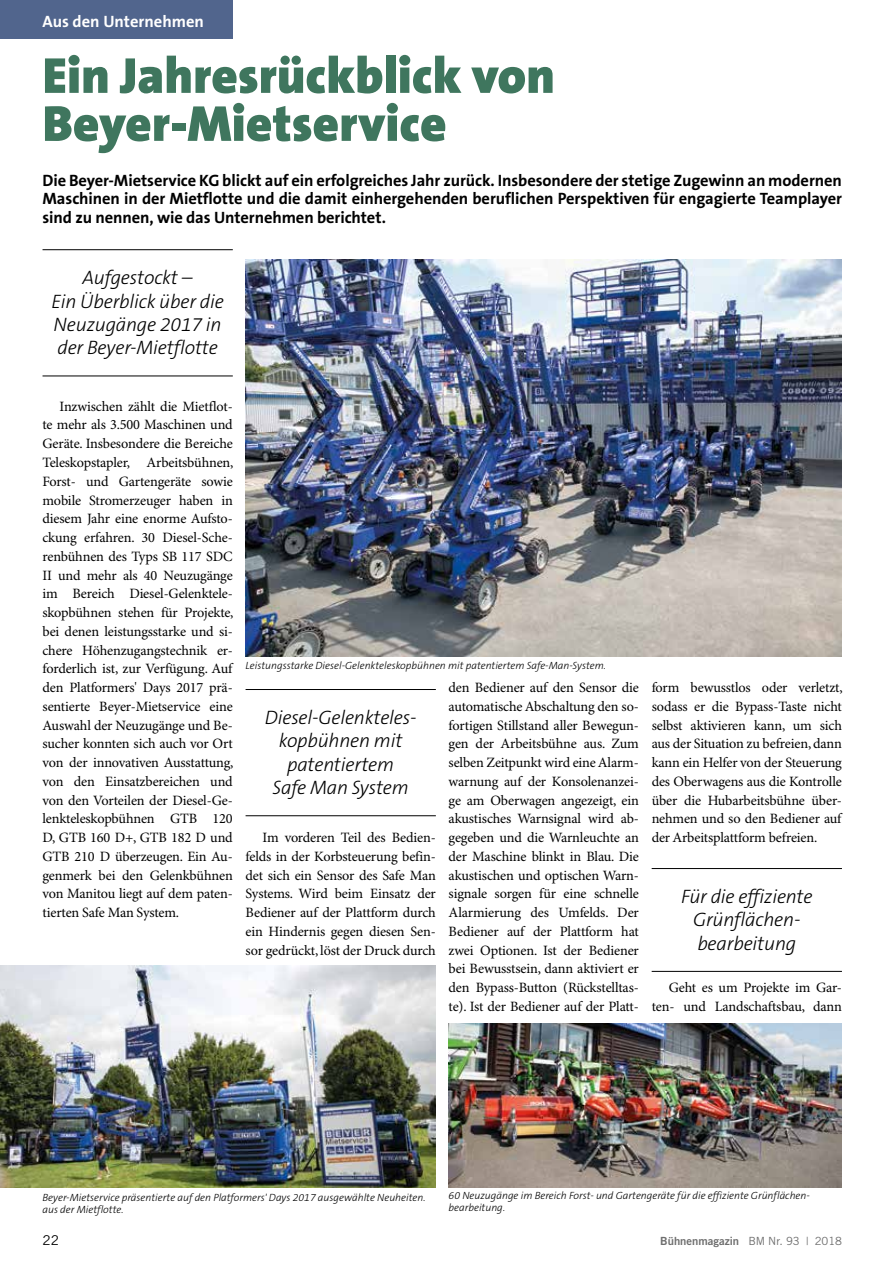
<style>
.page{position:relative;width:893px;height:1263px;background:#fff}
.page>*{position:absolute;margin:0;border:0;box-sizing:border-box;transform-origin:0 0}
.t1{font:900 51px/48px "The Sans B9";color:#3f765e}
.t2{font:italic 300 19.5px/23.4px "The Sans B3";letter-spacing:-.01em;color:#000;text-align:center}
.t3{font:700 16.5px/18.8px "The Sans B7";letter-spacing:-.005em;color:#000;text-align:justify}
.t4{font:700 16.5px "The Sans B7";color:#fff}
.t5{font:14.25px/18.8px "Minion Pro";letter-spacing:-.01em;color:#000;text-align:justify}
.t6{font:13.5px "Trade Gothic";color:#000}
.t7{font:11.25px "Trade Gothic Bold Two";color:#6e6e6e}
.t8{font:italic 300 10.5px/12.3px "The Sans B3";color:#000}
.s1{font-family:"Trade Gothic"}
</style>
<div class="page">
<div style="left:0;top:0;width:233px;height:39px;background:#51658d"></div>
<hr style="left:43px;top:249px;width:190px;height:1px;background:#000">
<hr style="left:43px;top:376px;width:190px;height:1px;background:#000">
<hr style="left:246px;top:689px;width:190px;height:1px;background:#000">
<hr style="left:246px;top:815px;width:190px;height:1px;background:#000">
<hr style="left:652px;top:868px;width:190px;height:1px;background:#000">
<hr style="left:652px;top:971px;width:190px;height:1px;background:#000">
<img style="left:0;top:965px;width:436px;height:223px">
<img style="left:246px;top:259px;width:595px;height:397px">
<img style="left:449px;top:1024px;width:393px;height:163px">
<p class="t4" style="left:43px;top:13px;width:163px">Aus den Unternehmen</p>
<h1 class="t1" style="left:43px;top:53px;width:514px">Ein Jahresrückblick von<br>Beyer-Mietservice</h1>
<p class="t3" style="left:43px;top:171px;width:801px">Die Beyer-Mietservice KG blickt auf ein erfolgreiches Jahr zurück. Insbesondere der stetige Zugewinn an modernen Maschinen in der Mietflotte und die damit einhergehenden beruflichen Perspektiven für engagierte Teamplayer sind zu nennen, wie das Unternehmen berichtet.</p>
<h2 class="t2" style="left:51px;top:267px;width:174px">Aufgestockt –<br>Ein Überblick über die<br>Neuzugänge 2017 in der Beyer-Mietflotte</h2>
<p class="t5" style="left:43px;top:397px;width:193px;text-indent:17px">Inzwischen zählt die Mietflot&shy;te mehr als 3.500 Maschinen und Geräte. Insbesondere die Bereiche Teleskopstapler, Arbeitsbühnen, Forst- und Gartengeräte sowie mobile Stromerzeuger haben in diesem Jahr eine enorme Aufsto&shy;ckung erfahren. 30 Diesel-Sche&shy;renbühnen des Typs SB 117 SDC II und mehr als 40 Neuzugänge im Bereich Diesel-Gelenktele&shy;skopbühnen stehen für Projekte, bei denen leistungsstarke und si&shy;chere Höhenzugangstechnik er&shy;forderlich ist, zur Verfügung. Auf den Platformers' Days 2017 prä&shy;sentierte Beyer-Mietservice eine Auswahl der Neuzugänge und Be&shy;sucher konnten sich auch vor Ort von der innovativen Ausstattung, von den Einsatzbereichen und von den Vorteilen der Diesel-Ge&shy;lenkteleskopbühnen GTB 120<br>D, GTB 160 D+, GTB 182 D und GTB 210 D überzeugen. Ein Au&shy;genmerk bei den Gelenkbühnen von Manitou liegt auf dem paten&shy;tierten Safe Man System.</p>
<p class="t8" style="left:246px;top:660px;width:362px">Leistungsstarke Diesel-Gelenkteleskopbühnen mit patentiertem Safe-Man-System.</p>
<h2 class="t2" style="left:265px;top:706px;width:153px">Diesel-Gelenkteles&shy;kopbühnen mit patentiertem<br>Safe Man System</h2>
<p class="t5" style="left:246px;top:829px;width:192px;text-indent:17px">Im vorderen Teil des Bedien&shy;felds in der Korbsteuerung befin&shy;det sich ein Sensor des Safe Man Systems. Wird beim Einsatz der Bediener auf der Plattform durch ein Hindernis gegen diesen Sen&shy;sor gedrückt, löst der Druck durch</p>
<p class="t5" style="left:449px;top:679px;width:192px">den Bediener auf den Sensor die automatische Abschaltung den so&shy;fortigen Stillstand aller Bewegun&shy;gen der Arbeitsbühne aus. Zum selben Zeitpunkt wird eine Alarm&shy;warnung auf der Konsolenanzei&shy;ge am Oberwagen angezeigt, ein akustisches Warnsignal wird ab&shy;gegeben und die Warnleuchte an der Maschine blinkt in Blau. Die akustischen und optischen Warn&shy;signale sorgen für eine schnelle Alarmierung des Umfelds. Der Bediener auf der Plattform hat zwei Optionen. Ist der Bediener bei Bewusstsein, dann aktiviert er den Bypass-Button (Rückstelltas&shy;te). Ist der Bediener auf der Platt-</p>
<p class="t5" style="left:652px;top:679px;width:193px">form bewusstlos oder verletzt, sodass er die Bypass-Taste nicht selbst aktivieren kann, um sich aus der Situation zu befreien, dann kann ein Helfer von der Steuerung des Oberwagens aus die Kontrolle über die Hubarbeitsbühne über&shy;nehmen und so den Bediener auf der Arbeitsplattform befreien.</p>
<h2 class="t2" style="left:681px;top:885px;width:133px">Für die effiziente<br>Grünflächen&shy;bearbeitung</h2>
<p class="t5" style="left:652px;top:979px;width:192px;text-align:right">Geht es um Projekte im Gar&shy;ten- und Landschaftsbau, dann</p>
<p class="t8" style="left:43px;top:1191px;width:385px">Beyer-Mietservice präsentierte auf den Platformers' Days 2017 ausgewählte Neuheiten. aus der Mietflotte.</p>
<p class="t8" style="left:449px;top:1189px;width:363px">60 Neuzugänge im Bereich Forst- und Gartengeräte für die effiziente Grünflächen&shy;bearbeitung.</p>
<p class="t6" style="left:43px;top:1232px;width:18px">22</p>
<p class="t7" style="left:660px;top:1234px;width:183px">Bühnenmagazin <span class="s1">BM Nr. 93 | 2018</span></p>
</div>
